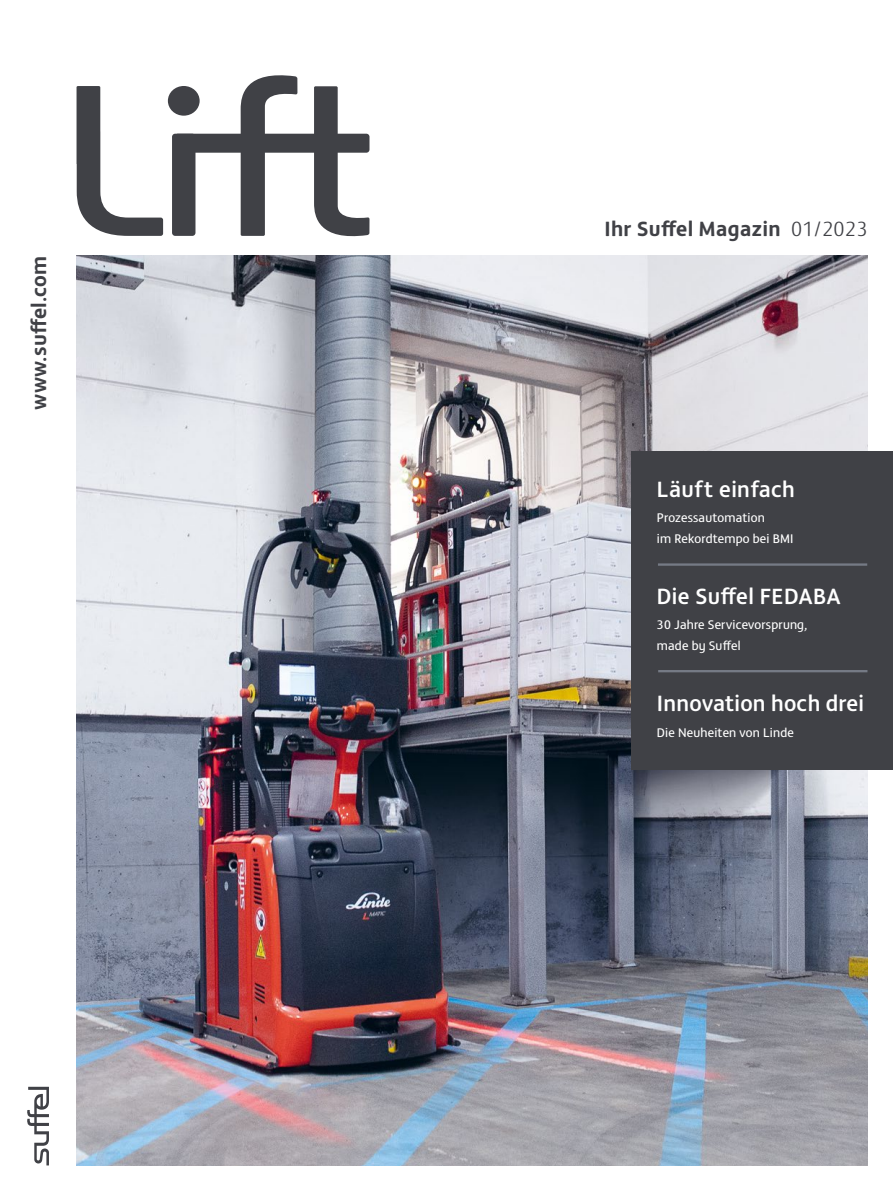
<style>
.page{position:relative;width:893px;height:1191px;background:#fff}
.page>*{position:absolute;margin:0;border:0;box-sizing:border-box;transform-origin:0 0}
.t1{font:500 22.5px "FS Matthew";letter-spacing:.01em;color:#fff}
.t2{font:700 21px "FS Matthew";letter-spacing:.015em;color:#404146}
.t3{font:12.75px/21px "FS Matthew";letter-spacing:.015em;color:#fff}
.s1{font-weight:300}
</style>
<div class="page">
<img style="left:77px;top:256px;width:790px;height:909px">
<div style="left:168px;top:86px;width:32px;height:30px;background:#404146;border-radius:50%"></div>
<svg style="left:314px;top:86px;width:55px;height:151px"></svg>
<svg style="left:77px;top:86px;width:86px;height:150px"></svg>
<div style="left:172px;top:134px;width:23px;height:102px;background:#404146;border-radius:3px"></div>
<div style="left:175px;top:134px;width:194px;height:19px;background:#404146;border-radius:3px"></div>
<svg style="left:241px;top:75px;width:56px;height:161px"></svg>
<svg style="left:27px;top:1086px;width:22px;height:79px"></svg>
<div style="left:631px;top:451px;width:262px;height:319px;background:#404146"></div>
<hr style="left:658px;top:563px;width:209px;height:3px;background:#757a85">
<hr style="left:658px;top:670px;width:209px;height:2px;background:#757a85">
<h2 class="t2" style="left:22px;top:410px;width:156px;rotate:-90deg">www.suffel.com</h2>
<h2 class="t2" style="left:604px;top:212px;width:264px">Ihr Suffel Magazin <span class="s1">01/2023</span></h2>
<h1 class="t1" style="left:657px;top:471px;width:139px">Läuft einfach</h1>
<p class="t3" style="left:657px;top:506px;width:138px">Prozessautomation<br>im Rekordtempo bei BMI</p>
<h1 class="t1" style="left:657px;top:578px;width:185px">Die Suffel FEDABA</h1>
<p class="t3" style="left:657px;top:613px;width:151px">30 Jahre Servicevorsprung, made by Suffel</p>
<h1 class="t1" style="left:657px;top:685px;width:209px">Innovation hoch drei</h1>
<p class="t3" style="left:657px;top:721px;width:138px">Die Neuheiten von Linde</p>
</div>
